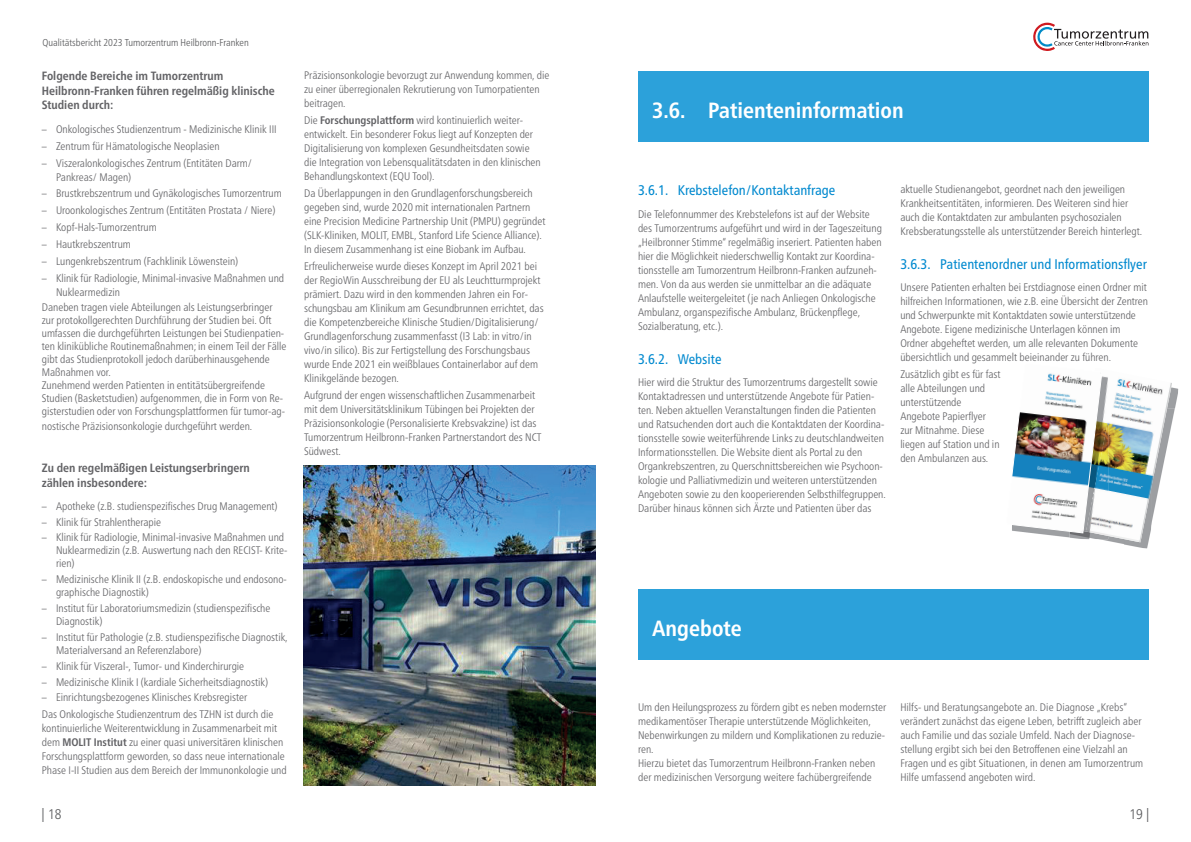
<style>
.page{position:relative;width:1191px;height:842px;background:#fff}
.page>*{position:absolute;margin:0;border:0;box-sizing:border-box;transform-origin:0 0}
.t1{font:700 condensed 22px "Frutiger Neue LTW1 G";color:#fff}
.t2{font:condensed 14px "Frutiger Neue LTW1 G";color:#0089cf}
.t3{font:300 condensed 14px "Frutiger Neue LTW1 G";color:#57585a}
.t4{font:700 condensed 12px/14.4px "Frutiger Neue LTW1 G";color:#636366}
.t5{font:300 condensed 11px/14px "Frutiger Neue LTW1 G";color:#636366}
.t6{font:300 condensed 10px "Frutiger Neue LTW1 G";color:#57585a}
.s1{font-weight:700}
</style>
<div class="page">
<div style="left:638px;top:589px;width:510px;height:71px;background:#2ca1da"></div>
<div style="left:638px;top:71px;width:510px;height:71px;background:#2ca1da"></div>
<img style="left:1172px;top:387px;width:6px;height:21px">
<img style="left:1172px;top:408px;width:3px;height:14px">
<img style="left:1124px;top:542px;width:25px;height:6px">
<img style="left:1086px;top:539px;width:38px;height:5px">
<img style="left:1095px;top:379px;width:77px;height:163px">
<img style="left:1032px;top:533px;width:37px;height:5px">
<img style="left:1069px;top:533px;width:39px;height:6px">
<img style="left:1102px;top:376px;width:6px;height:44px">
<img style="left:1085px;top:420px;width:23px;height:116px">
<img style="left:1012px;top:373px;width:90px;height:160px">
<img style="left:304px;top:466px;width:291px;height:319px">
<svg style="left:1033px;top:23px;width:115px;height:28px"></svg>
<p class="t6" style="left:43px;top:35px;width:208px">Qualitätsbericht 2023 Tumorzentrum Heilbronn-Franken</p>
<p class="t4" style="left:42px;top:68px;width:234px">Folgende Bereiche im Tumorzentrum<br>Heilbronn-Franken führen regelmäßig klinische<br>Studien durch:</p>
<p class="t5" style="left:42px;top:121px;width:236px">– Onkologisches Studienzentrum - Medizinische Klinik III</p>
<p class="t5" style="left:42px;top:138px;width:179px">– Zentrum für Hämatologische Neoplasien</p>
<p class="t5" style="left:56px;top:155px;width:197px;text-indent:-14px">– Viszeralonkologisches Zentrum (Entitäten Darm/<br>Pankreas/ Magen)</p>
<p class="t5" style="left:42px;top:186px;width:241px">– Brustkrebszentrum und Gynäkologisches Tumorzentrum</p>
<p class="t5" style="left:42px;top:203px;width:235px">– Uroonkologisches Zentrum (Entitäten Prostata / Niere)</p>
<p class="t5" style="left:42px;top:219px;width:116px">– Kopf-Hals-Tumorzentrum</p>
<p class="t5" style="left:42px;top:236px;width:90px">– Hautkrebszentrum</p>
<p class="t5" style="left:42px;top:253px;width:198px">– Lungenkrebszentrum (Fachklinik Löwenstein)</p>
<p class="t5" style="left:56px;top:270px;width:230px;text-indent:-14px">– Klinik für Radiologie, Minimal-invasive Maßnahmen und<br>Nuklearmedizin</p>
<p class="t5" style="left:42px;top:300px;width:246px;line-height:13px">Daneben tragen viele Abteilungen als Leistungserbringer zur protokollgerechten Durchführung der Studien bei. Oft umfassen die durchgeführten Leistungen bei Studienpatien&shy;ten klinikübliche Routinemaßnahmen; in einem Teil der Fälle gibt das Studienprotokoll jedoch darüberhinausgehende Maßnahmen vor.<br>Zunehmend werden Patienten in entitätsübergreifende Studien (Basketstudien) aufgenommen, die in Form von Re&shy;gisterstudien oder von Forschungsplattformen für tumor-ag-</p>
<p class="t5" style="left:42px;top:418px;width:212px">nostische Präzisionsonkologie durchgeführt werden.</p>
<p class="t4" style="left:42px;top:460px;width:210px">Zu den regelmäßigen Leistungserbringern zählen insbesondere:</p>
<p class="t5" style="left:42px;top:498px;width:237px">– Apotheke (z.B. studienspezifisches Drug Management)</p>
<p class="t5" style="left:42px;top:514px;width:121px">– Klinik für Strahlentherapie</p>
<p class="t5" style="left:56px;top:530px;width:233px;line-height:13px;text-indent:-14px">– Klinik für Radiologie, Minimal-invasive Maßnahmen und<br>Nuklearmedizin (z.B. Auswertung nach den RECIST- Krite&shy;rien)</p>
<p class="t5" style="left:56px;top:572px;width:232px;line-height:13px;text-indent:-14px">– Medizinische Klinik II (z.B. endoskopische und endosono&shy;graphische Diagnostik)</p>
<p class="t5" style="left:56px;top:601px;width:216px;line-height:13px;text-indent:-14px">– Institut für Laboratoriumsmedizin (studienspezifische<br>Diagnostik)</p>
<p class="t5" style="left:56px;top:630px;width:233px;line-height:13px;text-indent:-14px">– Institut für Pathologie (z.B. studienspezifische Diagnostik,<br>Materialversand an Referenzlabore)</p>
<p class="t5" style="left:42px;top:658px;width:204px">– Klinik für Viszeral-, Tumor- und Kinderchirurgie</p>
<p class="t5" style="left:42px;top:674px;width:228px">– Medizinische Klinik I (kardiale Sicherheitsdiagnostik)</p>
<p class="t5" style="left:42px;top:688px;width:233px;line-height:16.8px">– Einrichtungsbezogenes Klinisches Krebsregister<br>Das Onkologische Studienzentrum des TZHN ist durch die</p>
<p class="t5" style="left:42px;top:720px;width:246px">kontinuierliche Weiterentwicklung in Zusammenarbeit mit dem <span class="s1">MOLIT Institut</span> zu einer quasi universitären klinischen Forschungsplattform geworden, so dass neue internationale Phase I-II Studien aus dem Bereich der Immunonkologie und</p>
<p class="t5" style="left:304px;top:68px;width:247px">Präzisionsonkologie bevorzugt zur Anwendung kommen, die zu einer überregionalen Rekrutierung von Tumorpatienten beitragen.</p>
<p class="t5" style="left:304px;top:113px;width:238px">Die <span class="s1">Forschungsplattform</span> wird kontinuierlich weiter&shy;entwickelt. Ein besonderer Fokus liegt auf Konzepten der Digitalisierung von komplexen Gesundheitsdaten sowie die Integration von Lebensqualitätsdaten in den klinischen Behandlungskontext (EQU Tool).</p>
<p class="t5" style="left:304px;top:185px;width:243px">Da Überlappungen in den Grundlagenforschungsbereich gegeben sind, wurde 2020 mit internationalen Partnern eine Precision Medicine Partnership Unit (PMPU) gegründet (SLK-Kliniken, MOLIT, EMBL, Stanford Life Science Alliance).<br>In diesem Zusammenhang ist eine Biobank im Aufbau.</p>
<p class="t5" style="left:304px;top:258px;width:241px">Erfreulicherweise wurde dieses Konzept im April 2021 bei der RegioWin Ausschreibung der EU als Leuchtturmprojekt prämiert. Dazu wird in den kommenden Jahren ein For&shy;schungsbau am Klinikum am Gesundbrunnen errichtet, das die Kompetenzbereiche Klinische Studien/Digitalisierung/ Grundlagenforschung zusammenfasst (I3 Lab: in vitro/in vivo/in silico). Bis zur Fertigstellung des Forschungsbaus wurde Ende 2021 ein weißblaues Containerlabor auf dem Klinikgelände bezogen.</p>
<p class="t5" style="left:304px;top:387px;width:239px">Aufgrund der engen wissenschaftlichen Zusammenarbeit mit dem Universitätsklinikum Tübingen bei Projekten der Präzisionsonkologie (Personalisierte Krebsvakzine) ist das Tumorzentrum Heilbronn-Franken Partnerstandort des NCT Südwest.</p>
<h1 class="t1" style="left:652px;top:93px;width:253px">3.6. Patienteninformation</h1>
<p class="t2" style="left:638px;top:180px;width:199px">3.6.1. Krebstelefon/Kontaktanfrage</p>
<p class="t5" style="left:638px;top:206px;width:245px">Die Telefonnummer des Krebstelefons ist auf der Website des Tumorzentrums aufgeführt und wird in der Tageszeitung „Heilbronner Stimme“ regelmäßig inseriert. Patienten haben hier die Möglichkeit niederschwellig Kontakt zur Koordina&shy;tionsstelle am Tumorzentrum Heilbronn-Franken aufzuneh&shy;men. Von da aus werden sie unmittelbar an die adäquate Anlaufstelle weitergeleitet (je nach Anliegen Onkologische Ambulanz, organspezifische Ambulanz, Brückenpflege, Sozialberatung, etc.).</p>
<p class="t2" style="left:638px;top:348px;width:85px">3.6.2. Website</p>
<p class="t5" style="left:638px;top:374px;width:249px">Hier wird die Struktur des Tumorzentrums dargestellt sowie Kontaktadressen und unterstützende Angebote für Patien&shy;ten. Neben aktuellen Veranstaltungen finden die Patienten und Ratsuchenden dort auch die Kontaktdaten der Koordina&shy;tionsstelle sowie weiterführende Links zu deutschlandweiten Informationsstellen. Die Website dient als Portal zu den Organkrebszentren, zu Querschnittsbereichen wie Psychoon&shy;kologie und Palliativmedizin und weiteren unterstützenden Angeboten sowie zu den kooperierenden Selbsthilfegruppen.<br>Darüber hinaus können sich Ärzte und Patienten über das</p>
<p class="t5" style="left:900px;top:181px;width:243px">aktuelle Studienangebot, geordnet nach den jeweiligen Krankheitsentitäten, informieren. Des Weiteren sind hier auch die Kontaktdaten zur ambulanten psychosozialen Krebsberatungsstelle als unterstützender Bereich hinterlegt.</p>
<p class="t2" style="left:900px;top:253px;width:248px">3.6.3. Patientenordner und Informationsflyer</p>
<p class="t5" style="left:900px;top:280px;width:249px">Unsere Patienten erhalten bei Erstdiagnose einen Ordner mit hilfreichen Informationen, wie z.B. eine Übersicht der Zentren und Schwerpunkte mit Kontaktdaten sowie unterstützende Angebote. Eigene medizinische Unterlagen können im Ordner abgeheftet werden, um alle relevanten Dokumente übersichtlich und gesammelt beieinander zu führen.</p>
<p class="t5" style="left:900px;top:366px;width:102px">Zusätzlich gibt es für fast alle Abteilungen und unterstützende<br>Angebote Papierflyer zur Mitnahme. Diese liegen auf Station und in den Ambulanzen aus.</p>
<h1 class="t1" style="left:652px;top:611px;width:91px">Angebote</h1>
<p class="t5" style="left:638px;top:699px;width:250px">Um den Heilungsprozess zu fördern gibt es neben modernster medikamentöser Therapie unterstützende Möglichkeiten,<br>Ne ben wirkungen zu mildern und Komplikationen zu reduzie&shy;ren.<br>Hierzu bietet das Tumorzentrum Heilbronn-Franken neben der medizinischen Versorgung weitere fachübergreifende</p>
<p class="t5" style="left:900px;top:699px;width:244px">Hilfs- und Beratungsangebote an. Die Diagnose „Krebs“ verändert zunächst das eigene Leben, betrifft zugleich aber auch Familie und das soziale Umfeld. Nach der Diagnose&shy;stellung ergibt sich bei den Betroffenen eine Vielzahl an Fragen und es gibt Situationen, in denen am Tumorzentrum Hilfe umfassend angeboten wird.</p>
<p class="t3" style="left:41px;top:804px;width:22px">| 18</p>
<p class="t3" style="left:1129px;top:804px;width:22px">19 |</p>
</div>
